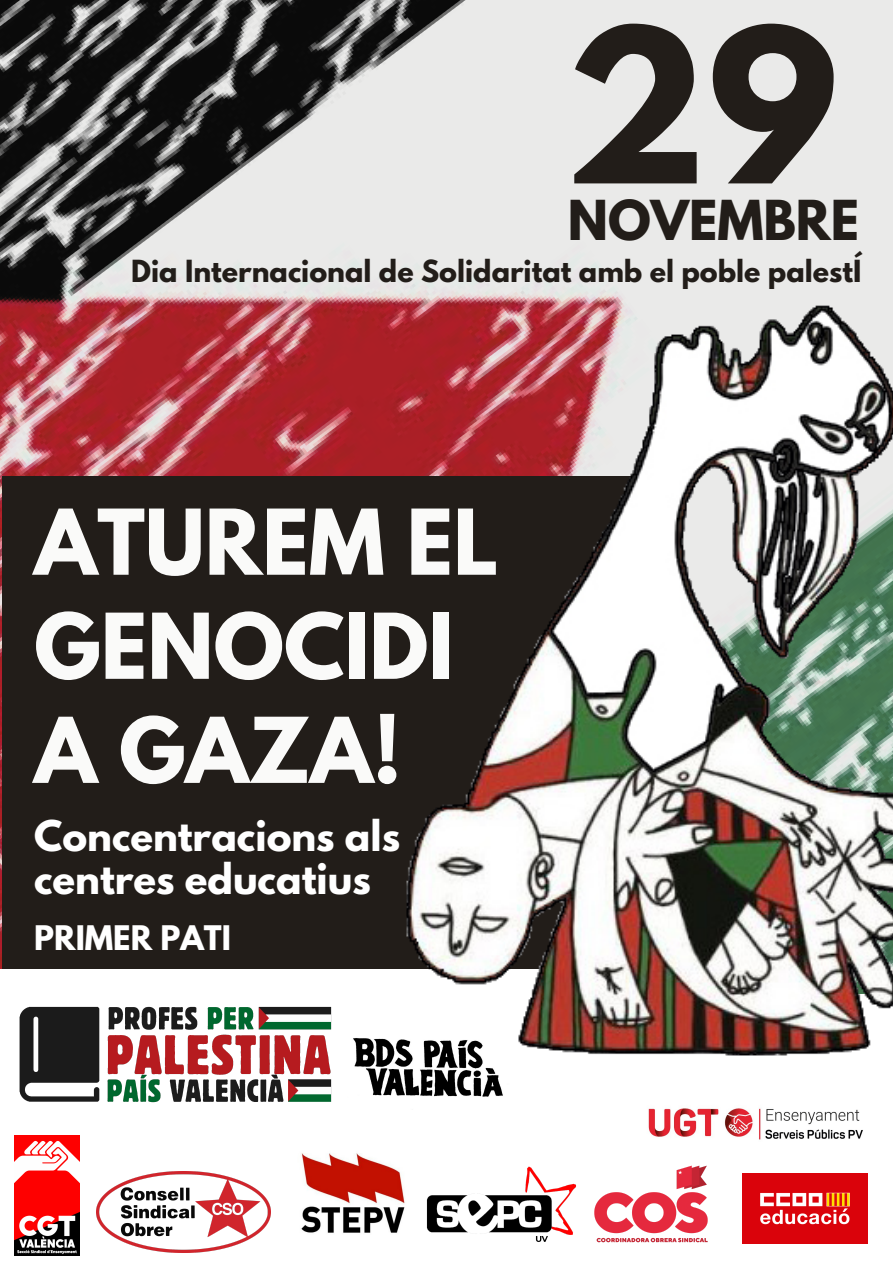
<style>
.page{position:relative;width:893px;height:1263px;background:#fff}
.page>*{position:absolute;margin:0;border:0;box-sizing:border-box;transform-origin:0 0}
.t1{font:700 190.2px "League Spartan";color:#221d19}
.t2{font:700 80.25px/104.1px "League Spartan";color:#fafaf9}
.t3{font:700 48.75px "League Spartan";color:#221d19}
.t4{font:700 37.5px/43.3px "League Spartan";color:#fff}
.t5{font:700 30px "League Spartan";color:#fff}
.t6{font:700 27px "League Spartan";color:#221d19}
</style>
<div class="page">
<img style="left:0;top:0;width:893px;height:969px">
<div style="left:2px;top:476px;width:657px;height:501px;background:#221d19"></div>
<div style="left:0;top:969px;width:837px;height:294px;background:#fff"></div>
<img style="left:97px;top:1171px;width:174px;height:81px">
<img style="left:301px;top:1153px;width:104px;height:80px">
<img style="left:426px;top:1166px;width:148px;height:76px">
<img style="left:574px;top:1165px;width:134px;height:78px">
<img style="left:15px;top:1135px;width:65px;height:120px">
<img style="left:19px;top:1006px;width:313px;height:97px">
<img style="left:742px;top:1174px;width:125px;height:69px">
<img style="left:353px;top:1038px;width:150px;height:59px">
<img style="left:381px;top:278px;width:512px;height:791px">
<img style="left:648px;top:1108px;width:215px;height:32px">
<p class="t1" style="left:564px;top:12px;width:276px">29</p>
<p class="t3" style="left:568px;top:196px;width:293px">NOVEMBRE</p>
<p class="t6" style="left:131px;top:258px;width:731px">Dia Internacional de Solidaritat amb el poble palestÍ</p>
<p class="t2" style="left:34px;top:501px;width:466px">ATUREM EL<br>GENOCIDI<br>A GAZA!</p>
<p class="t4" style="left:34px;top:819px;width:367px">Concentracions als centres educatius</p>
<p class="t5" style="left:34px;top:922px;width:198px">PRIMER PATI</p>
</div>
